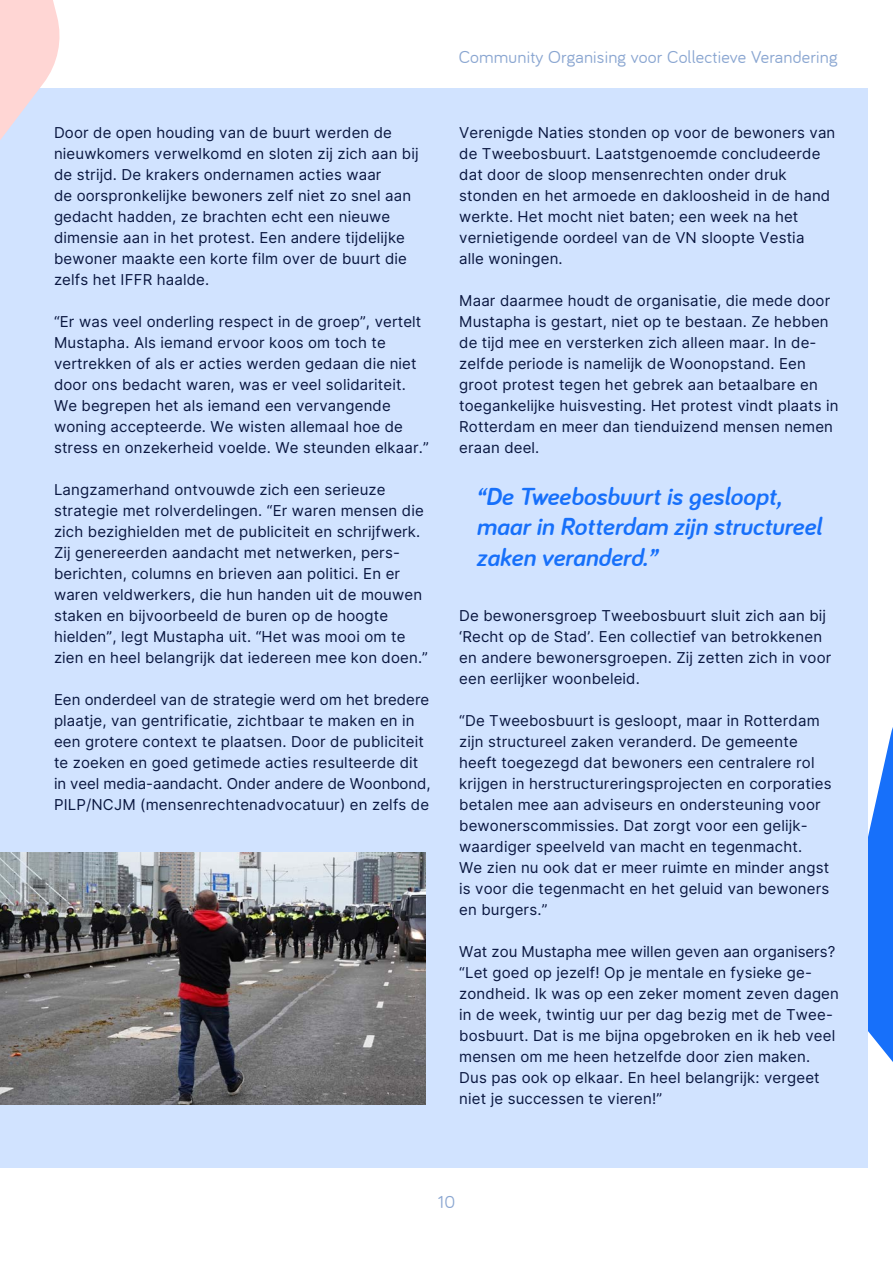
<style>
.page{position:relative;width:893px;height:1263px;background:#fff}
.page>*{position:absolute;margin:0;border:0;box-sizing:border-box;transform-origin:0 0}
.t1{font:italic 700 25.5px/30.6px "Bariol";color:#1770fa}
.t2{font:18px "Bariol";letter-spacing:.01em;color:#8aa6d1}
.t3{font:15px/21px "Inter";letter-spacing:.01em;color:#0a1740}
</style>
<div class="page">
<svg style="left:867px;top:648px;width:26px;height:514px"></svg>
<div style="left:0;top:88px;width:867px;height:1079px;background:#d1e3ff"></div>
<svg style="left:0;top:0;width:60px;height:140px"></svg>
<img style="left:0;top:852px;width:425px;height:252px">
<p class="t3" style="left:54px;top:122px;width:366px">Door de open houding van de buurt werden de nieuwkomers verwelkomd en sloten zij zich aan bij de strijd. De krakers ondernamen acties waar<br>de oorspronkelijke bewoners zelf niet zo snel aan gedacht hadden, ze brachten echt een nieuwe dimensie aan in het protest. Een andere tijdelijke bewoner maakte een korte film over de buurt die zelfs het IFFR haalde.</p>
<p class="t3" style="left:54px;top:311px;width:376px">“Er was veel onderling respect in de groep”, vertelt Mustapha. Als iemand ervoor koos om toch te vertrekken of als er acties werden gedaan die niet door ons bedacht waren, was er veel solidariteit.<br>We begrepen het als iemand een vervangende woning accepteerde. We wisten allemaal hoe de stress en onzekerheid voelde. We steunden elkaar.”</p>
<p class="t3" style="left:54px;top:479px;width:375px">Langzamerhand ontvouwde zich een serieuze strategie met rolverdelingen. “Er waren mensen die zich bezighielden met de publiciteit en schrijfwerk.<br>Zij genereerden aandacht met netwerken, pers&shy;berichten, columns en brieven aan politici. En er waren veldwerkers, die hun handen uit de mouwen staken en bijvoorbeeld de buren op de hoogte hielden”, legt Mustapha uit. “Het was mooi om te zien en heel belangrijk dat iedereen mee kon doen.”</p>
<p class="t3" style="left:54px;top:689px;width:378px">Een onderdeel van de strategie werd om het bredere plaatje, van gentrificatie, zichtbaar te maken en in een grotere context te plaatsen. Door de publiciteit te zoeken en goed getimede acties resulteerde dit in veel media-aandacht. Onder andere de Woonbond, PILP/NCJM (mensenrechtenadvocatuur) en zelfs de</p>
<p class="t2" style="left:459px;top:47px;width:380px">Community Organising voor Collectieve Verandering</p>
<p class="t3" style="left:459px;top:122px;width:378px">Verenigde Naties stonden op voor de bewoners van de Tweebosbuurt. Laatstgenoemde concludeerde dat door de sloop mensenrechten onder druk stonden en het armoede en dakloosheid in de hand werkte. Het mocht niet baten; een week na het vernietigende oordeel van de VN sloopte Vestia<br>alle woningen.</p>
<p class="t3" style="left:459px;top:290px;width:381px">Maar daarmee houdt de organisatie, die mede door Mustapha is gestart, niet op te bestaan. Ze hebben de tijd mee en versterken zich alleen maar. In de&shy;zelfde periode is namelijk de Woonopstand. Een groot protest tegen het gebrek aan betaalbare en toegankelijke huisvesting. Het protest vindt plaats in Rotterdam en meer dan tienduizend mensen nemen eraan deel.</p>
<h1 class="t1" style="left:476px;top:481px;width:347px">“De Tweebosbuurt is gesloopt, maar in Rotterdam zijn structureel zaken veranderd.”</h1>
<p class="t3" style="left:459px;top:605px;width:374px">De bewonersgroep Tweebosbuurt sluit zich aan bij ‘Recht op de Stad’. Een collectief van betrokkenen en andere bewonersgroepen. Zij zetten zich in voor een eerlijker woonbeleid.</p>
<p class="t3" style="left:459px;top:710px;width:374px">“De Tweebosbuurt is gesloopt, maar in Rotterdam zijn structureel zaken veranderd. De gemeente heeft toegezegd dat bewoners een centralere rol krijgen in herstructureringsprojecten en corporaties betalen mee aan adviseurs en ondersteuning voor bewonerscommissies. Dat zorgt voor een gelijk&shy;waardiger speelveld van macht en tegenmacht.<br>We zien nu ook dat er meer ruimte en minder angst is voor die tegenmacht en het geluid van bewoners en burgers.”</p>
<p class="t3" style="left:459px;top:941px;width:381px">Wat zou Mustapha mee willen geven aan organisers? “Let goed op jezelf! Op je mentale en fysieke ge&shy;zondheid. Ik was op een zeker moment zeven dagen in de week, twintig uur per dag bezig met de Twee&shy;bosbuurt. Dat is me bijna opgebroken en ik heb veel mensen om me heen hetzelfde door zien maken.<br>Dus pas ook op elkaar. En heel belangrijk: vergeet niet je successen te vieren!”</p>
<p class="t2" style="left:438px;top:1192px;width:19px">10</p>
</div>
